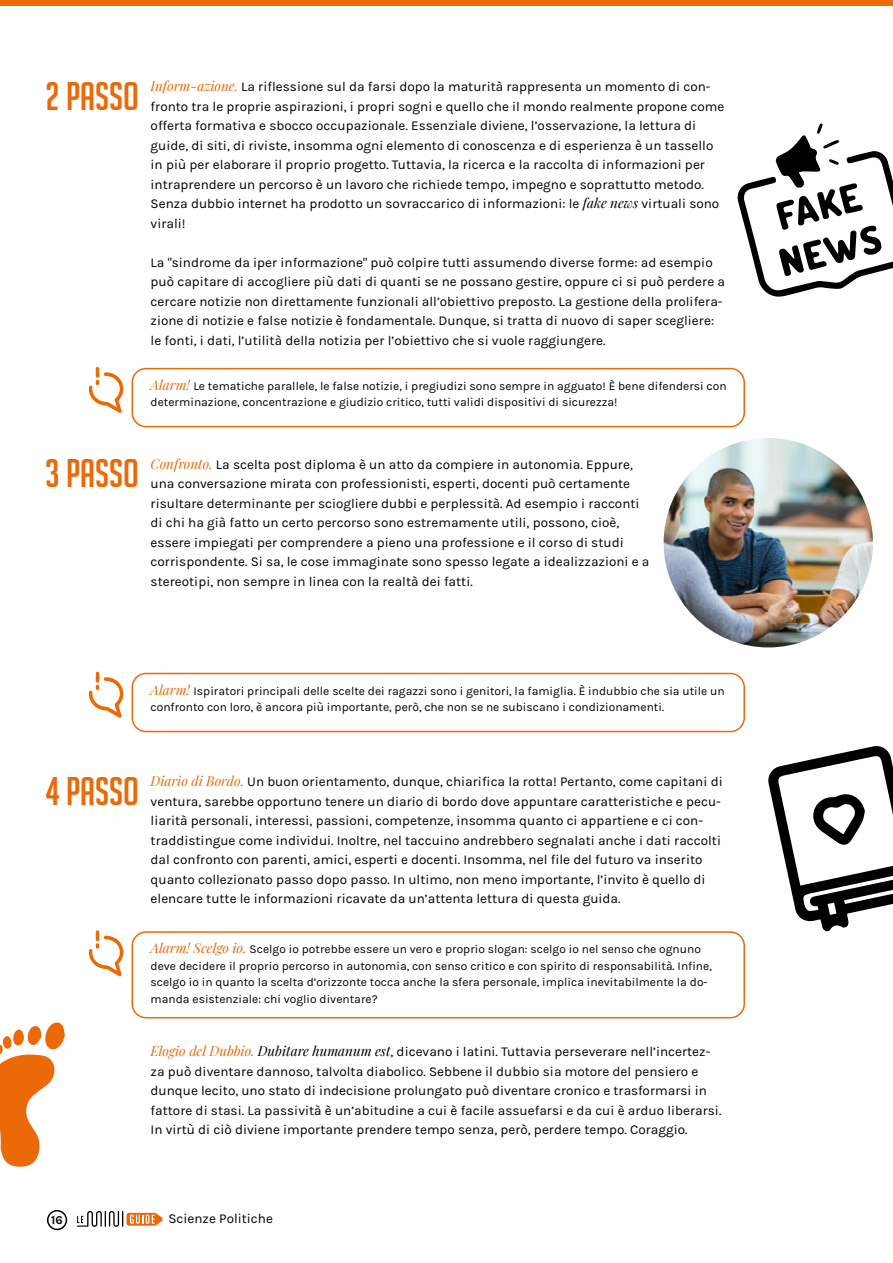
<style>
.page{position:relative;width:893px;height:1263px;background:#fff}
.page>*{position:absolute;margin:0;border:0;box-sizing:border-box;transform-origin:0 0}
.t1{font:39px "Big Noodle Titling";color:#ec6907}
.t2{font:13.5px/19.5px "Karla";color:#000}
.t3{font:12px/16.5px "Karla";color:#000}
.t4{font:700 12px "Karla";color:#000}
.s1{font-family:"Playfair Display";font-style:italic;color:#ec6907}
.s2{font-family:"Playfair Display";font-style:italic}
.s3{font-family:"Playfair Display";font-style:italic;font-size:13.5px;color:#ec6907}
</style>
<div class="page">
<svg style="left:77px;top:1211px;width:86px;height:16px"></svg>
<div style="left:47px;top:1210px;width:20px;height:20px;border:2px solid #000;border-radius:50%"></div>
<div style="left:0;top:0;width:893px;height:6px;background:#ec6907"></div>
<div style="left:132px;top:368px;width:613px;height:59px;border:2px solid #ec6907;border-radius:14px"></div>
<svg style="left:89px;top:367px;width:35px;height:46px"></svg>
<svg style="left:737px;top:123px;width:156px;height:174px"></svg>
<div style="left:132px;top:673px;width:613px;height:59px;border:2px solid #ec6907;border-radius:14px"></div>
<div style="left:132px;top:931px;width:613px;height:87px;border:2px solid #ec6907;border-radius:14px"></div>
<svg style="left:89px;top:672px;width:35px;height:46px"></svg>
<svg style="left:89px;top:930px;width:35px;height:47px"></svg>
<img style="left:664px;top:438px;width:209px;height:209px;border-radius:105px">
<svg style="left:768px;top:746px;width:125px;height:185px"></svg>
<svg style="left:0;top:1022px;width:65px;height:145px"></svg>
<h1 class="t1" style="left:45px;top:75px;width:95px">2 PASSO</h1>
<p class="t2" style="left:151px;top:77px;width:575px"><span class="s1">Inform-azione.</span> La riflessione sul da farsi dopo la maturità rappresenta un momento di con&shy;fronto tra le proprie aspirazioni, i propri sogni e quello che il mondo realmente propone come offerta formativa e sbocco occupazionale. Essenziale diviene, l’osservazione, la lettura di guide, di siti, di riviste, insomma ogni elemento di conoscenza e di esperienza è un tassello in più per elaborare il proprio progetto. Tuttavia, la ricerca e la raccolta di informazioni per intraprendere un percorso è un lavoro che richiede tempo, impegno e soprattutto metodo.<br>Senza dubbio internet ha prodotto un sovraccarico di informazioni: le <span class="s2">fake news</span> virtuali sono virali!</p>
<p class="t2" style="left:151px;top:253px;width:576px">La "sindrome da iper informazione" può colpire tutti assumendo diverse forme: ad esempio può capitare di accogliere più dati di quanti se ne possano gestire, oppure ci si può perdere a cercare notizie non direttamente funzionali all’obiettivo preposto. La gestione della prolifera&shy;zione di notizie e false notizie è fondamentale. Dunque, si tratta di nuovo di saper scegliere: le fonti, i dati, l’utilità della notizia per l’obiettivo che si vuole raggiungere.</p>
<p class="t3" style="left:151px;top:378px;width:577px"><span class="s3">Alarm!</span> Le tematiche parallele, le false notizie, i pregiudizi sono sempre in agguato! È bene difendersi con determinazione, concentrazione e giudizio critico, tutti validi dispositivi di sicurezza!</p>
<h1 class="t1" style="left:45px;top:452px;width:95px">3 PASSO</h1>
<p class="t2" style="left:151px;top:454px;width:500px"><span class="s1">Confronto.</span> La scelta post diploma è un atto da compiere in autonomia. Eppure, una conversazione mirata con professionisti, esperti, docenti può certamente risultare determinante per sciogliere dubbi e perplessità. Ad esempio i racconti di chi ha già fatto un certo percorso sono estremamente utili, possono, cioè, essere impiegati per comprendere a pieno una professione e il corso di studi corrispondente. Si sa, le cose immaginate sono spesso legate a idealizzazioni e a stereotipi, non sempre in linea con la realtà dei fatti.</p>
<p class="t3" style="left:151px;top:683px;width:576px"><span class="s3">Alarm!</span> Ispiratori principali delle scelte dei ragazzi sono i genitori, la famiglia. È indubbio che sia utile un confronto con loro, è ancora più importante, però, che non se ne subiscano i condizionamenti.</p>
<h1 class="t1" style="left:45px;top:770px;width:95px">4 PASSO</h1>
<p class="t2" style="left:151px;top:772px;width:574px"><span class="s1">Diario di Bordo.</span> Un buon orientamento, dunque, chiarifica la rotta! Pertanto, come capitani di ventura, sarebbe opportuno tenere un diario di bordo dove appuntare caratteristiche e pecu&shy;liarità personali, interessi, passioni, competenze, insomma quanto ci appartiene e ci con&shy;traddistingue come individui. Inoltre, nel taccuino andrebbero segnalati anche i dati raccolti dal confronto con parenti, amici, esperti e docenti. Insomma, nel file del futuro va inserito quanto collezionato passo dopo passo. In ultimo, non meno importante, l’invito è quello di elencare tutte le informazioni ricavate da un’attenta lettura di questa guida.</p>
<p class="t3" style="left:151px;top:941px;width:563px"><span class="s3">Alarm! Scelgo io.</span> Scelgo io potrebbe essere un vero e proprio slogan: scelgo io nel senso che ognuno deve decidere il proprio percorso in autonomia, con senso critico e con spirito di responsabilità. Infine, scelgo io in quanto la scelta d’orizzonte tocca anche la sfera personale, implica inevitabilmente la do&shy;manda esistenziale: chi voglio diventare?</p>
<p class="t2" style="left:151px;top:1042px;width:572px"><span class="s1">Elogio del Dubbio.</span> <span class="s2">Dubitare humanum est</span>, dicevano i latini. Tuttavia perseverare nell’incertez&shy;za può diventare dannoso, talvolta diabolico. Sebbene il dubbio sia motore del pensiero e dunque lecito, uno stato di indecisione prolungato può diventare cronico e trasformarsi in fattore di stasi. La passività è un’abitudine a cui è facile assuefarsi e da cui è arduo liberarsi.<br>In virtù di ciò diviene importante prendere tempo senza, però, perdere tempo. Coraggio.</p>
<p class="t4" style="left:51px;top:1213px;width:13px">16</p>
<p class="t2" style="left:168px;top:1209px;width:106px">Scienze Politiche</p>
</div>
